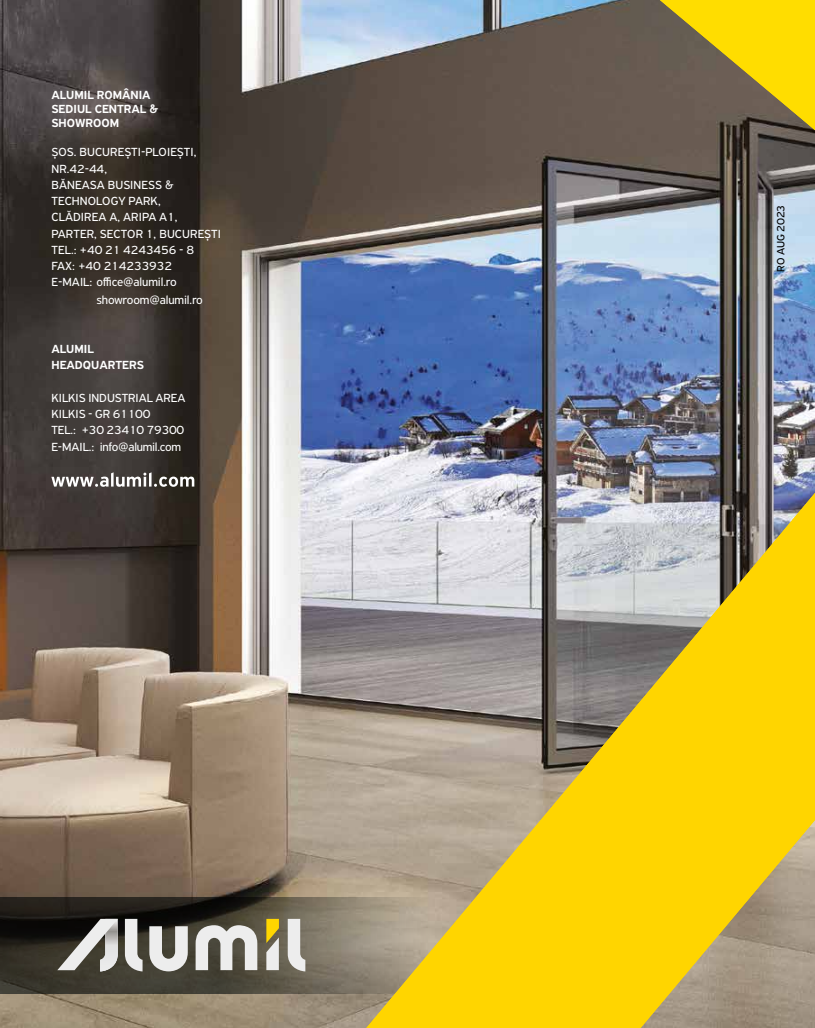
<style>
.page{position:relative;width:815px;height:1028px;background:#fff}
.page>*{position:absolute;margin:0;border:0;box-sizing:border-box;transform-origin:0 0}
.t1{font:12.5px/16.2px "PF Highway Sans Pro";color:#fff}
.t2{font:500 12.5px/13.8px "PF Highway Sans Pro";color:#fff}
.t3{font:11.25px "PF Highway Sans Pro";letter-spacing:-.01em;color:#000}
</style>
<div class="page">
<img style="left:0;top:0;width:815px;height:1028px">
<svg style="left:0;top:896px;width:366px;height:97px;background:#494439"></svg>
<svg style="left:149px;top:926px;width:39px;height:45px;background:#b4b3af"></svg>
<svg style="left:196px;top:925px;width:61px;height:45px;background:#b5b4af"></svg>
<svg style="left:125px;top:918px;width:18px;height:53px"></svg>
<svg style="left:288px;top:918px;width:17px;height:53px"></svg>
<svg style="left:57px;top:918px;width:61px;height:53px;background:#7c7a76"></svg>
<svg style="left:266px;top:918px;width:13px;height:52px"></svg>
<svg style="left:51px;top:472px;width:143px;height:15px"></svg>
<svg style="left:366px;top:493px;width:449px;height:535px;background:#cdb75a"></svg>
<svg style="left:660px;top:0;width:155px;height:130px;background:#b19a29"></svg>
<p class="t2" style="left:52px;top:88px;width:109px">ALUMIL ROMÂNIA<br>SEDIUL CENTRAL &amp;<br>SHOWROOM</p>
<p class="t1" style="left:52px;top:144px;width:171px">ȘOS. BUCUREȘTI-PLOIEȘTI,<br>NR.42-44,<br>BĂNEASA BUSINESS &amp;<br>TECHNOLOGY PARK,<br>CLĂDIREA A, ARIPA A1,<br>PARTER, SECTOR 1, BUCUREȘTI<br>TEL.: +40 21 4243456 - 8<br>FAX: +40 214233932<br>E-MAIL: office@alumil.ro</p>
<p class="t1" style="left:96px;top:292px;width:108px">showroom@alumil.ro</p>
<p class="t2" style="left:52px;top:341px;width:94px;line-height:16.2px">ALUMIL<br>HEADQUARTERS</p>
<p class="t1" style="left:52px;top:390px;width:135px">KILKIS INDUSTRIAL AREA<br>KILKIS - GR 61100<br>TEL.: +30 23410 79300<br>E-MAIL.: info@alumil.com</p>
<p class="t3" style="left:774px;top:272px;width:69px;rotate:-90deg">RO AUG 2023</p>
</div>
